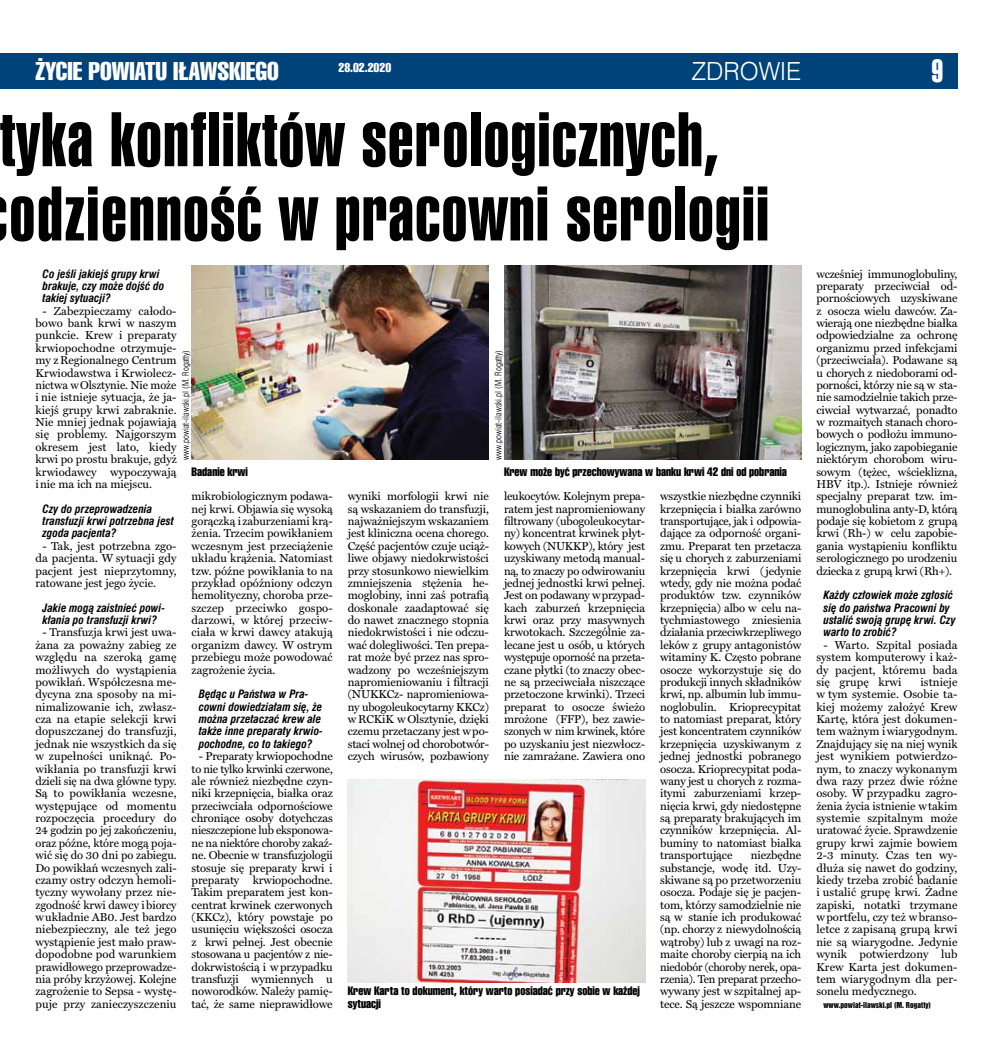
<style>
.page{position:relative;width:993px;height:1063px;background:#fff}
.page>*{position:absolute;margin:0;border:0;box-sizing:border-box;transform-origin:0 0}
.t1{font:75px/74.2px "Swis 911 X Cm EU";letter-spacing:.02em;color:#000}
.t2{font:31.25px "Swis 911 X Cm EU";color:#fff}
.t3{font:25px "Swis 911 Cm EU";color:#fff}
.t4{font:25px "Swis 721 Lt EU";color:#fff}
.t5{font:12.5px "Swis 911 Cm EU";color:#fff}
.t6{font:11.88px/12.4px "Swis 911 Cm EU";color:#000}
.t7{font:11.5px/12.4px "Miller Text Pl";letter-spacing:-.005em;color:#000;text-align:justify}
.t8{font:italic 700 11.25px/12.4px "Swis 721 Cn EU";color:#000}
.t9{font:8.75px "Swis 721 Lt Cn EU";color:#000}
.t10{font:7.5px "Swis 921 EU";color:#000}
</style>
<div class="page">
<div style="left:0;top:53px;width:957px;height:36px;background:#00427a"></div>
<img style="left:191px;top:265px;width:298px;height:195px">
<img style="left:504px;top:265px;width:297px;height:195px">
<img style="left:348px;top:779px;width:297px;height:204px">
<h3 class="t3" style="left:35px;top:56px;width:245px">Życie powiatu iławskiego</h3>
<h2 class="t2" style="left:931px;top:53px;width:13px">9</h2>
<p class="t5" style="left:338px;top:60px;width:54px">28.02.2020</p>
<h3 class="t4" style="left:691px;top:56px;width:111px">ZDROWI E</h3>
<h1 class="t1" style="left:0;top:104px;width:770px">tyka konfliktów serologicznych, odzienność w pracowni serologii</h1>
<p class="t8" style="left:43px;top:268px;width:123px">Co jeśli jakiejś grupy krwi brakuje, czy może dojść do takiej sytuacji?</p>
<p class="t7" style="left:35px;top:305px;width:143px;text-indent:7px">- Zabezpieczamy całodo&shy;bowo bank krwi w naszym punkcie. Krew i preparaty krwiopochodne otrzymuje&shy;my z Regionalnego Centrum Krwiodawstwa i Krwiolecz&shy;nictwa w Olsztynie. Nie może i nie istnieje sytuacja, że ja&shy;kiejś grupy krwi zabraknie.<br>Nie mniej jednak pojawiają się problemy. Najgorszym okresem jest lato, kiedy krwi po prostu brakuje, gdyż krwiodawcy wypoczywają i nie ma ich na miejscu.</p>
<p class="t8" style="left:43px;top:503px;width:133px">Czy do przeprowadzenia transfuzji krwi potrzebna jest zgoda pacjenta?</p>
<p class="t7" style="left:35px;top:540px;width:143px;text-indent:7px">- Tak, jest potrzebna zgo&shy;da pacjenta. W sytuacji gdy pacjent jest nieprzytomny, ratowane jest jego życie.</p>
<p class="t8" style="left:43px;top:602px;width:124px">Jakie mogą zaistnieć powi&shy;kłania po transfuzji krwi?</p>
<p class="t7" style="left:35px;top:626px;width:143px;text-indent:7px">- Transfuzja krwi jest uwa&shy;żana za poważny zabieg ze względu na szeroką gamę możliwych do wystąpienia powikłań. Współczesna me&shy;dycyna zna sposoby na mi&shy;nimalizowanie ich, zwłasz&shy;cza na etapie selekcji krwi dopuszczanej do transfuzji, jednak nie wszystkich da się w zupełności uniknąć. Po&shy;wikłania po transfuzji krwi dzieli się na dwa główne typy.<br>Są to powikłania wczesne, występujące od momentu rozpoczęcia procedury do 24 godzin po jej zakończeniu, oraz późne, które mogą poja&shy;wić się do 30 dni po zabiegu.<br>Do powikłań wczesnych zali&shy;czamy ostry odczyn hemoli&shy;tyczny wywołany przez nie&shy;zgodność krwi dawcy i biorcy w układnie AB0. Jest bardzo niebezpieczny, ale też jego wystąpienie jest mało praw&shy;dopodobne pod warunkiem prawidłowego przeprowadze&shy;nia próby krzyżowej. Kolejne zagrożenie to Sepsa - wystę&shy;puje przy zanieczyszczeniu</p>
<p class="t7" style="left:816px;top:267px;width:143px">wcześniej immunoglobuliny, preparaty przeciwciał od&shy;pornościowych uzyskiwane z osocza wielu dawców. Za&shy;wierają one niezbędne białka odpowiedzialne za ochronę organizmu przed infekcjami (przeciwciała). Podawane są u chorych z niedoborami od&shy;porności, którzy nie są w sta&shy;nie samodzielnie takich prze&shy;ciwciał wytwarzać, ponadto w rozmaitych stanach choro&shy;bowych o podłożu immuno&shy;logicznym, jako zapobieganie niektórym chorobom wiru&shy;sowym (tężec, wścieklizna, HBV itp.). Istnieje również specjalny preparat tzw. im&shy;munoglobulina anty-D, którą podaje się kobietom z grupą krwi (Rh-) w celu zapobie&shy;gania wystąpieniu konfliktu serologicznego po urodzeniu dziecka z grupą krwi (Rh+).</p>
<p class="t8" style="left:823px;top:590px;width:134px">Każdy człowiek może zgłosić się do państwa Pracowni by ustalić swoją grupę krwi. Czy warto to zrobić?</p>
<p class="t7" style="left:816px;top:639px;width:143px;text-indent:7px">- Warto. Szpital posiada system komputerowy i każ&shy;dy pacjent, któremu bada się grupę krwi</p>
<p class="t9" style="left:180px;top:460px;width:112px;rotate:-90deg">www.powiat-ilawski.pl (M. Rogatty)</p>
<p class="t9" style="left:493px;top:460px;width:112px;rotate:-90deg">www.powiat-ilawski.pl (M. Rogatty)</p>
<p class="t6" style="left:191px;top:465px;width:58px">Badanie krwi</p>
<p class="t6" style="left:504px;top:465px;width:284px">Krew może być przechowywana w banku krwi 42 dni od pobrania</p>
<p class="t7" style="left:348px;top:490px;width:143px">wyniki morfologii krwi nie są wskazaniem do transfuzji, najważniejszym wskazaniem jest kliniczna ocena chorego.<br>Część pacjentów czuje uciąż&shy;liwe objawy niedokrwistości przy stosunkowo niewielkim zmniejszenia stężenia he&shy;moglobiny, inni zaś potrafią doskonale zaadaptować się do nawet znacznego stopnia niedokrwistości i nie odczu&shy;wać dolegliwości. Ten prepa&shy;rat może być przez nas spro&shy;wadzony po wcześniejszym napromieniowaniu i filtracji (NUKKCz- napromieniowa&shy;ny ubogoleukocytarny KKCz) w RCKiK w Olsztynie, dzięki czemu przetaczany jest w po&shy;staci wolnej od chorobotwór&shy;czych wirusów, pozbawiony</p>
<p class="t7" style="left:504px;top:490px;width:143px">leukocytów. Kolejnym prepa&shy;ratem jest napromieniowany filtrowany (ubogoleukocytar&shy;ny) koncentrat krwinek płyt&shy;kowych (NUKKP), który jest uzyskiwany metodą manual&shy;ną, to znaczy po odwirowaniu jednej jednostki krwi pełnej.<br>Jest on podawany w przypad&shy;kach zaburzeń krzepnięcia krwi oraz przy masywnych krwotokach. Szczególnie za&shy;lecane jest u osób, u których występuje oporność na przeta&shy;czane płytki (to znaczy obec&shy;ne są przeciwciała niszczące przetoczone krwinki). Trzeci preparat to osocze świeżo mrożone (FFP), bez zawie&shy;szonych w nim krwinek, które po uzyskaniu jest niezwłocz&shy;nie zamrażane. Zawiera ono</p>
<p class="t7" style="left:660px;top:490px;width:143px">wszystkie niezbędne czynniki krzepnięcia i białka zarówno transportujące, jak i odpowia&shy;dające za odporność organi&shy;zmu. Preparat ten przetacza się u chorych z zaburzeniami krzepnięcia krwi (jedynie wtedy, gdy nie można podać produktów tzw. czynników krzepnięcia) albo w celu na&shy;tychmiastowego zniesienia działania przeciwkrzepliwego leków z grupy antagonistów witaminy K. Często pobrane osocze wykorzystuje się do produkcji innych składników krwi, np. albumin lub immu&shy;noglobulin. Krioprecypitat to natomiast preparat, który jest koncentratem czynników krzepnięcia uzyskiwanym z jednej jednostki pobranego osocza. Krioprecypitat poda&shy;wany jest u chorych z rozma&shy;itymi zaburzeniami krzep&shy;nięcia krwi, gdy niedostępne są preparaty brakujących im czynników krzepnięcia. Al&shy;buminy to natomiast białka transportujące</p>
<p class="t7" style="left:191px;top:490px;width:143px">mikrobiologicznym podawa&shy;nej krwi. Objawia się wysoką gorączką i zaburzeniami krą&shy;żenia. Trzecim powikłaniem wczesnym jest przeciążenie układu krążenia. Natomiast tzw. późne powikłania to na przykład opóźniony odczyn hemolityczny, choroba prze&shy;szczep przeciwko gospo&shy;darzowi, w której przeciw&shy;ciała w krwi dawcy atakują organizm dawcy. W ostrym przebiegu może powodować zagrożenie życia.</p>
<p class="t8" style="left:199px;top:689px;width:126px">Będąc u Państwa w Pra&shy;cowni dowiedziałam się, że można przetaczać krew ale także inne preparaty krwio&shy;pochodne, co to takiego?</p>
<p class="t7" style="left:191px;top:750px;width:143px;text-indent:7px">- Preparaty krwiopochodne to nie tylko krwinki czerwone, ale również niezbędne czyn&shy;niki krzepnięcia, białka oraz przeciwciała odpornościowe chroniące osoby dotychczas nieszczepione lub eksponowa&shy;ne na niektóre choroby zakaź&shy;ne. Obecnie w transfuzjologii stosuje się preparaty krwi i preparaty krwiopochodne.<br>Takim preparatem jest kon&shy;centrat krwinek czerwonych (KKCz), który powstaje po usunięciu większości osocza z krwi pełnej. Jest obecnie stosowana u pacjentów z nie&shy;dokrwistością i w przypadku transfuzji wymiennych u noworodków. Należy pamię&shy;tać, że same nieprawidłowe</p>
<p class="t7" style="left:816px;top:676px;width:143px;text-indent:104px">istnieje w tym systemie. Osobie ta&shy;kiej możemy założyć Krew Kartę, która jest dokumen&shy;tem ważnym i wiarygodnym.<br>Znajdujący się na niej wynik jest wynikiem potwierdzo&shy;nym, to znaczy wykonanym dwa razy przez dwie różne osoby. W przypadku zagro&shy;żenia życia istnienie w takim systemie szpitalnym może uratować życie. Sprawdzenie grupy krwi zajmie bowiem 2-3 minuty. Czas ten wy&shy;dłuża się nawet do godziny, kiedy trzeba zrobić badanie i ustalić grupę krwi. Żadne zapiski, notatki trzymane w portfelu, czy też w branso&shy;letce z zapisaną grupą krwi nie są wiarygodne. Jedynie wynik potwierdzony lub Krew Karta jest dokumen&shy;tem wiarygodnym dla per&shy;sonelu medycznego.</p>
<p class="t10" style="left:823px;top:1000px;width:109px">www.powiat-ilawski.pl (M. Rogatty)</p>
<p class="t7" style="left:660px;top:849px;width:143px;text-indent:91px">niezbędne substancje, wodę itd. Uzy&shy;skiwane są po przetworzeniu osocza. Podaje się je pacjen&shy;tom, którzy samodzielnie nie są w stanie ich produkować (np. chorzy z niewydolnością wątroby) lub z uwagi na roz&shy;maite choroby cierpią na ich niedobór (choroby nerek, opa&shy;rzenia). Ten preparat przecho&shy;wywany jest w szpitalnej ap&shy;tece. Są jeszcze wspomniane</p>
<p class="t6" style="left:348px;top:985px;width:293px">Krew Karta to dokument, który warto posiadać przy sobie w każdej sytuacji</p>
</div>
